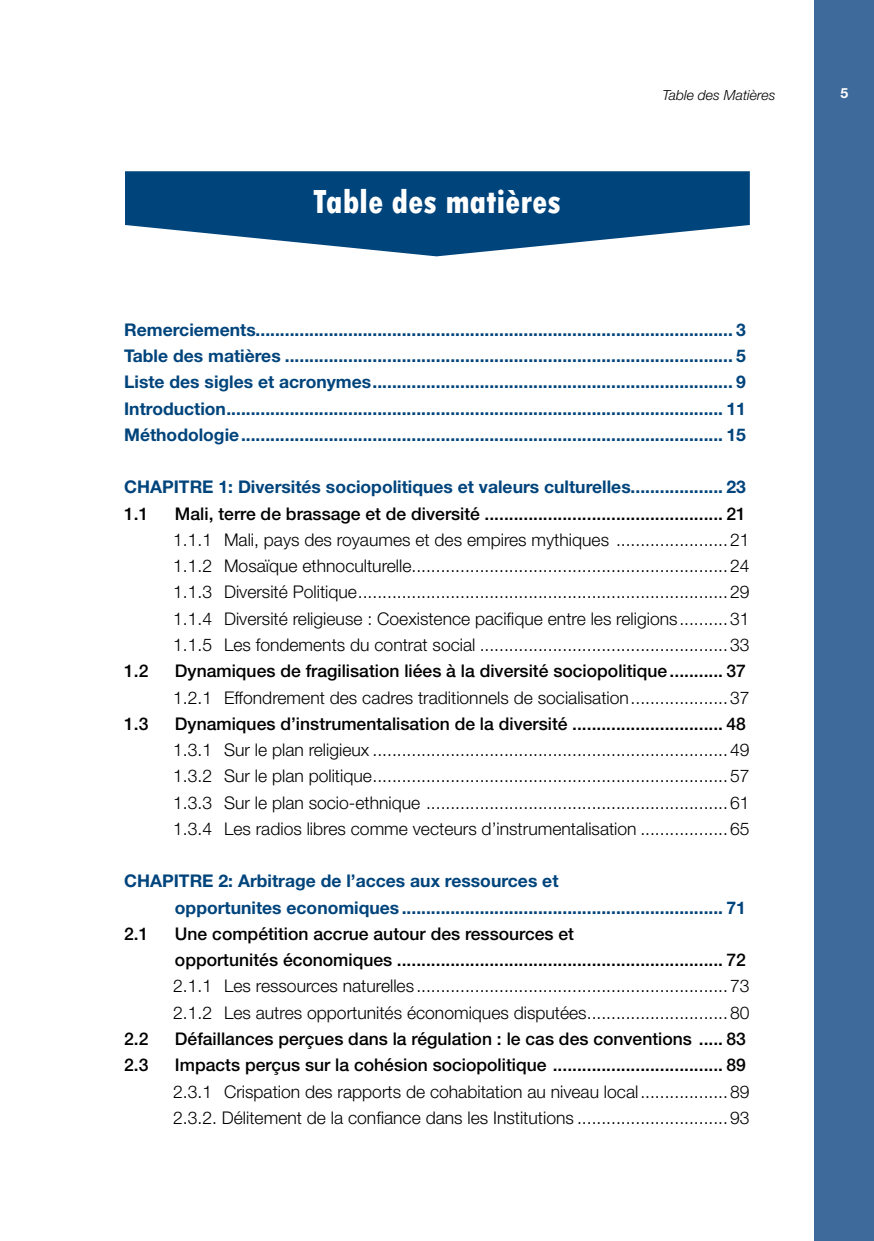
<style>
.page{position:relative;width:874px;height:1241px;background:#fff}
.page>*{position:absolute;margin:0;border:0;box-sizing:border-box;transform-origin:0 0}
.t1{font:800 condensed 35px "Tw Cen";color:#fff}
.t2{font:300 17.5px/26.2px "Helvetica Neue LT Std";color:#000;text-align:justify}
.t3{font:700 17.5px/26.2px "Helvetica Neue LT Std";color:#00447c;text-align:justify}
.t4{font:500 17.5px/26.2px "Helvetica Neue LT Std";color:#000}
.t5{font:italic 300 14px "Helvetica Neue LT Std";color:#000}
.t6{font:700 14px "Helvetica Neue LT Std";color:#fff}
</style>
<div class="page">
<div style="left:814px;top:0;width:59px;height:1240px;background:#3d699b"></div>
<svg style="left:125px;top:171px;width:624px;height:85px;fill:#00447c"></svg>
<h1 class="t1" style="left:313px;top:181px;width:249px">Table des matières</h1>
<p class="t5" style="left:662px;top:87px;width:115px">Table des Matières</p>
<p class="t3" style="left:124px;top:316px;width:623px">Remerciements.................................................................................................. 3<br>Table des matières ............................................................................................ 5<br>Liste des sigles et acronymes.......................................................................... 9<br>Introduction...................................................................................................... 11<br>Méthodologie................................................................................................... 15</p>
<p class="t3" style="left:124px;top:473px;width:623px">CHAPITRE 1: Diversités sociopolitiques et valeurs culturelles................... 23</p>
<p class="t4" style="left:124px;top:500px;width:26px">1.1</p>
<p class="t4" style="left:175px;top:500px;width:572px">Mali, terre de brassage et de diversité ................................................. 21</p>
<p class="t2" style="left:173px;top:526px;width:577px">1.1.1 Mali, pays des royaumes et des empires mythiques .......................21<br>1.1.2 Mosaïque ethnoculturelle.................................................................24<br>1.1.3 Diversité Politique............................................................................29<br>1.1.4 Diversité religieuse : Coexistence pacifique entre les religions..........31<br>1.1.5 Les fondements du contrat social ...................................................33</p>
<p class="t4" style="left:124px;top:657px;width:26px">1.2</p>
<p class="t4" style="left:175px;top:657px;width:572px">Dynamiques de fragilisation liées à la diversité sociopolitique........... 37</p>
<p class="t2" style="left:173px;top:683px;width:577px">1.2.1 Effondrement des cadres traditionnels de socialisation....................37</p>
<p class="t4" style="left:124px;top:710px;width:26px">1.3</p>
<p class="t4" style="left:175px;top:710px;width:572px">Dynamiques d’instrumentalisation de la diversité ............................... 48</p>
<p class="t2" style="left:173px;top:736px;width:577px">1.3.1 Sur le plan religieux .........................................................................49<br>1.3.2 Sur le plan politique.........................................................................57<br>1.3.3 Sur le plan socio-ethnique ..............................................................61<br>1.3.4 Les radios libres comme vecteurs d’instrumentalisation ..................65</p>
<p class="t3" style="left:175px;top:867px;width:572px;text-indent:-51px">CHAPITRE 2: Arbitrage de l’acces aux ressources et<br>opportunites economiques.................................................................. 71</p>
<p class="t4" style="left:124px;top:920px;width:26px">2.1</p>
<p class="t4" style="left:175px;top:920px;width:572px">Une compétition accrue autour des ressources et<br>opportunités économiques ................................................................... 72</p>
<p class="t2" style="left:173px;top:972px;width:577px">2.1.1 Les ressources naturelles ................................................................73<br>2.1.2 Les autres opportunités économiques disputées.............................80</p>
<p class="t4" style="left:124px;top:1025px;width:26px">2.2</p>
<p class="t4" style="left:175px;top:1025px;width:572px">Défaillances perçues dans la régulation : le cas des conventions ..... 83</p>
<p class="t4" style="left:124px;top:1051px;width:26px">2.3</p>
<p class="t4" style="left:175px;top:1051px;width:572px">Impacts perçus sur la cohésion sociopolitique ................................... 89</p>
<p class="t2" style="left:173px;top:1077px;width:577px">2.3.1 Crispation des rapports de cohabitation au niveau local..................89<br>2.3.2. Délitement de la confiance dans les Institutions ...............................93</p>
<p class="t6" style="left:839px;top:85px;width:9px">5</p>
</div>
